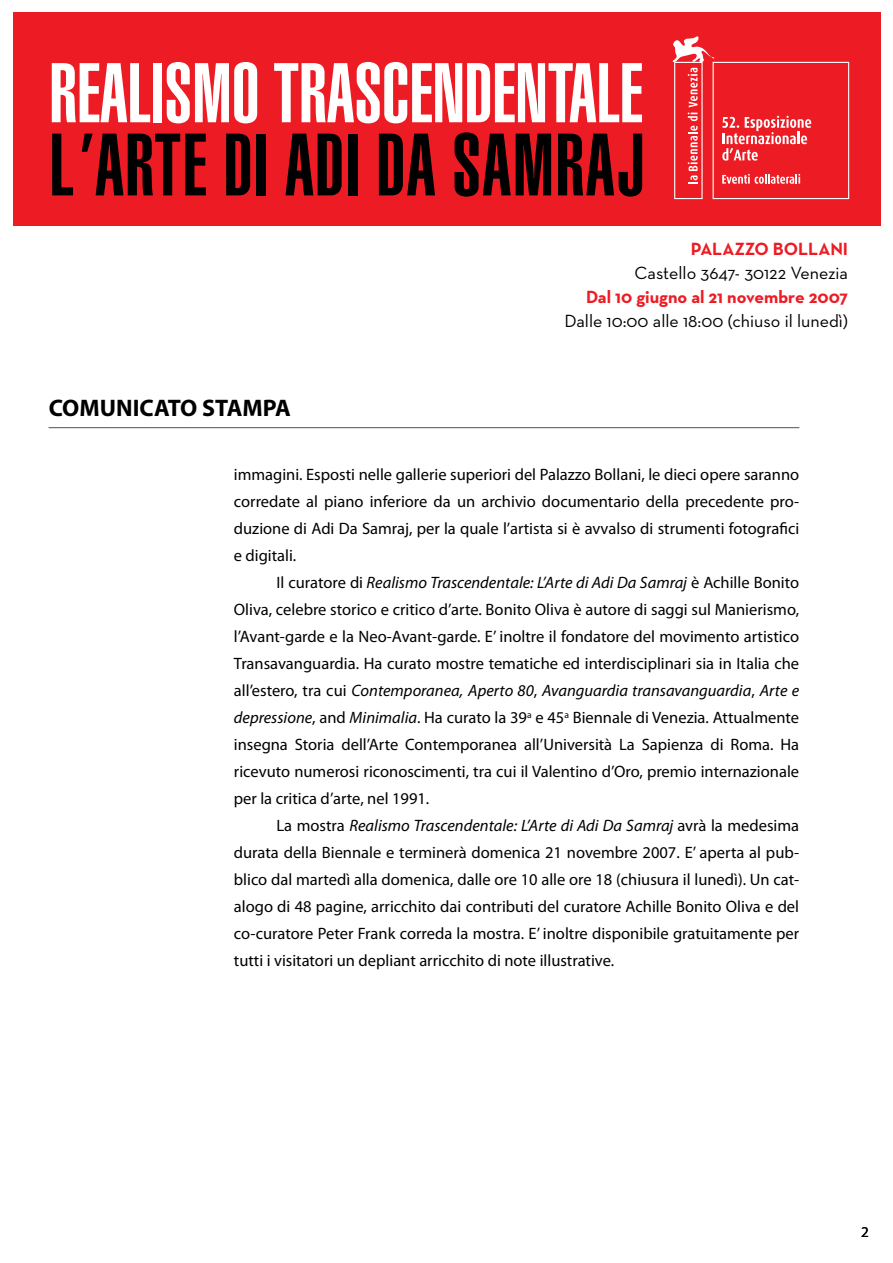
<style>
.page{position:relative;width:893px;height:1263px;background:#fff}
.page>*{position:absolute;margin:0;border:0;box-sizing:border-box;transform-origin:0 0}
.t1{font:900 extra-condensed 86.85px "Helvetica";letter-spacing:.015em;color:#000}
.t2{font:900 extra-condensed 83.1px "Helvetica";color:#fff}
.t3{font:700 24px "Myriad Pro";color:#000}
.t4{font:18px "Neutra Text";color:#000}
.t5{font:700 18px "Neutra Text";color:#ed1c24}
.t6{font:16.5px/27px "Myriad Pro";color:#000;text-align:justify}
.s1{font-style:italic}
</style>
<div class="page">
<div style="left:13px;top:13px;width:867px;height:213px;background:#ed1c24"></div>
<svg style="left:673px;top:36px;width:176px;height:163px"></svg>
<hr style="left:49px;top:427px;width:750px;height:1px;background:#6d6f71">
<h2 class="t2" style="left:49px;top:45px;width:595px">REALISMO TRASCENDENTALE</h2>
<h1 class="t1" style="left:49px;top:115px;width:597px">L ’ARTE DI ADI DA SAMRAJ</h1>
<h3 class="t3" style="left:49px;top:392px;width:244px">COMUNICATO STAMPA</h3>
<p class="t5" style="left:691px;top:238px;width:159px">PALAZZO BOLLANI</p>
<p class="t4" style="left:634px;top:262px;width:215px">Castello 3647- 30122 Venezia</p>
<p class="t5" style="left:586px;top:286px;width:264px">Dal 10 giugno al 21 novembre 2007</p>
<p class="t4" style="left:564px;top:310px;width:285px">Dalle 10:00 alle 18:00 (chiuso il lunedì)</p>
<p class="t6" style="left:234px;top:461px;width:567px">immagini. Esposti nelle gallerie superiori del Palazzo Bollani, le dieci opere saranno corredate al piano inferiore da un archivio documentario della precedente pro&shy;duzione di Adi Da Samraj, per la quale l’artista si è avvalso di strumenti fotografici e digitali.</p>
<p class="t6" style="left:234px;top:569px;width:567px;text-indent:43px">Il curatore di <span class="s1">Realismo Trascendentale: L’Arte di Adi Da Samraj</span> è Achille Bonito Oliva, celebre storico e critico d’arte. Bonito Oliva è autore di saggi sul Manierismo, l’Avant-garde e la Neo-Avant-garde. E’ inoltre il fondatore del movimento artistico Transavanguardia. Ha curato mostre tematiche ed interdisciplinari sia in Italia che all’estero, tra cui <span class="s1">Contemporanea, Aperto 80</span>, <span class="s1">Avanguardia transavanguardia</span>, <span class="s1">Arte e depressione</span>, and <span class="s1">Minimalia</span>. Ha curato la 39<sup>a</sup> e 45<sup>a</sup> Biennale di Venezia. Attualmente insegna Storia dell’Arte Contemporanea all’Università La Sapienza di Roma. Ha ricevuto numerosi riconoscimenti, tra cui il Valentino d’Oro, premio internazionale per la critica d’arte, nel 1 991 .</p>
<p class="t6" style="left:234px;top:812px;width:567px;text-indent:43px">La mostra <span class="s1">Realismo Trascendentale: L’Arte di Adi Da Samraj</span> avrà la medesima durata della Biennale e terminerà domenica 21 novembre 2007. E’ aperta al pub&shy;blico dal martedì alla domenica, dalle ore 1 0 alle ore 1 8 (chiusura il lunedì). Un cat&shy;alogo di 48 pagine, arricchito dai contributi del curatore Achille Bonito Oliva e del co-curatore Peter Frank correda la mostra. E’ inoltre disponibile gratuitamente per tutti i visitatori un depliant arricchito di note illustrative.</p>
</div>
